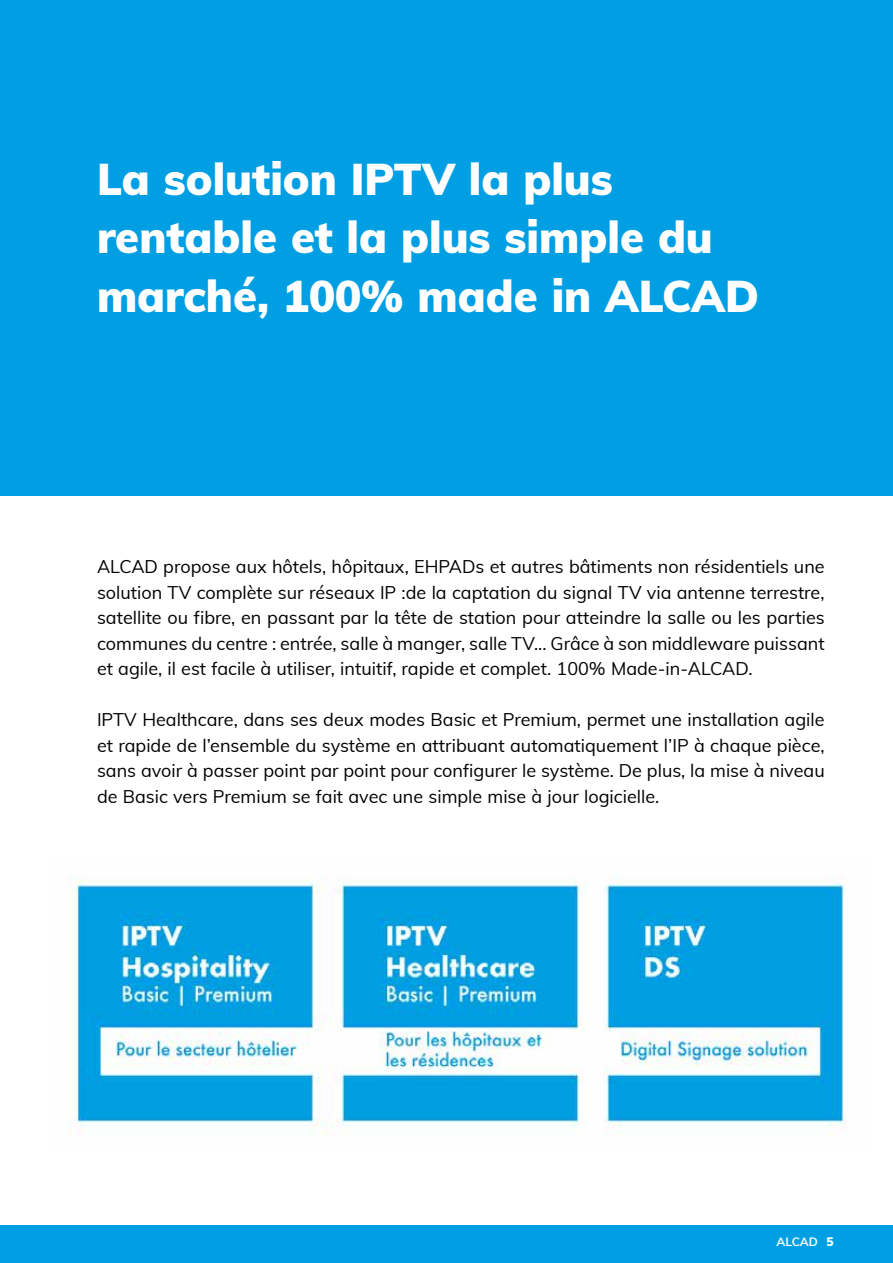
<style>
.page{position:relative;width:893px;height:1263px;background:#fff}
.page>*{position:absolute;margin:0;border:0;box-sizing:border-box;transform-origin:0 0}
.t1{font:900 43.5px/58.5px "Muli";color:#fff}
.t2{font:18px/25.5px "Muli";color:#000;text-align:justify}
.t3{font:700 12px "Muli";letter-spacing:-.005em;color:#fff}
.s1{font-weight:900}
</style>
<div class="page">
<div style="left:0;top:1225px;width:893px;height:38px;background:#009fe3"></div>
<div style="left:0;top:0;width:893px;height:495px;background:#009fe3"></div>
<img style="left:68px;top:876px;width:778px;height:259px">
<h1 class="t1" style="left:97px;top:148px;width:663px">La solution IPTV la plus rentable et la plus simple du marché, 100% made in ALCAD</h1>
<p class="t2" style="left:97px;top:553px;width:729px">ALCAD propose aux hôtels, hôpitaux, EHPADs et autres bâtiments non résidentiels une solution TV complète sur réseaux IP :de la captation du signal TV via antenne terrestre, satellite ou fibre, en passant par la tête de station pour atteindre la salle ou les parties communes du centre : entrée, salle à manger, salle TV... Grâce à son middleware puissant et agile, il est facile à utiliser, intuitif, rapide et complet. 100% Made-in-ALCAD.</p>
<p class="t2" style="left:97px;top:706px;width:729px">IPTV Healthcare, dans ses deux modes Basic et Premium, permet une installation agile et rapide de l’ensemble du système en attribuant automatiquement l’IP à chaque pièce, sans avoir à passer point par point pour configurer le système. De plus, la mise à niveau de Basic vers Premium se fait avec une simple mise à jour logicielle.</p>
<p class="t3" style="left:777px;top:1233px;width:59px">ALCAD <span class="s1">5</span></p>
</div>
